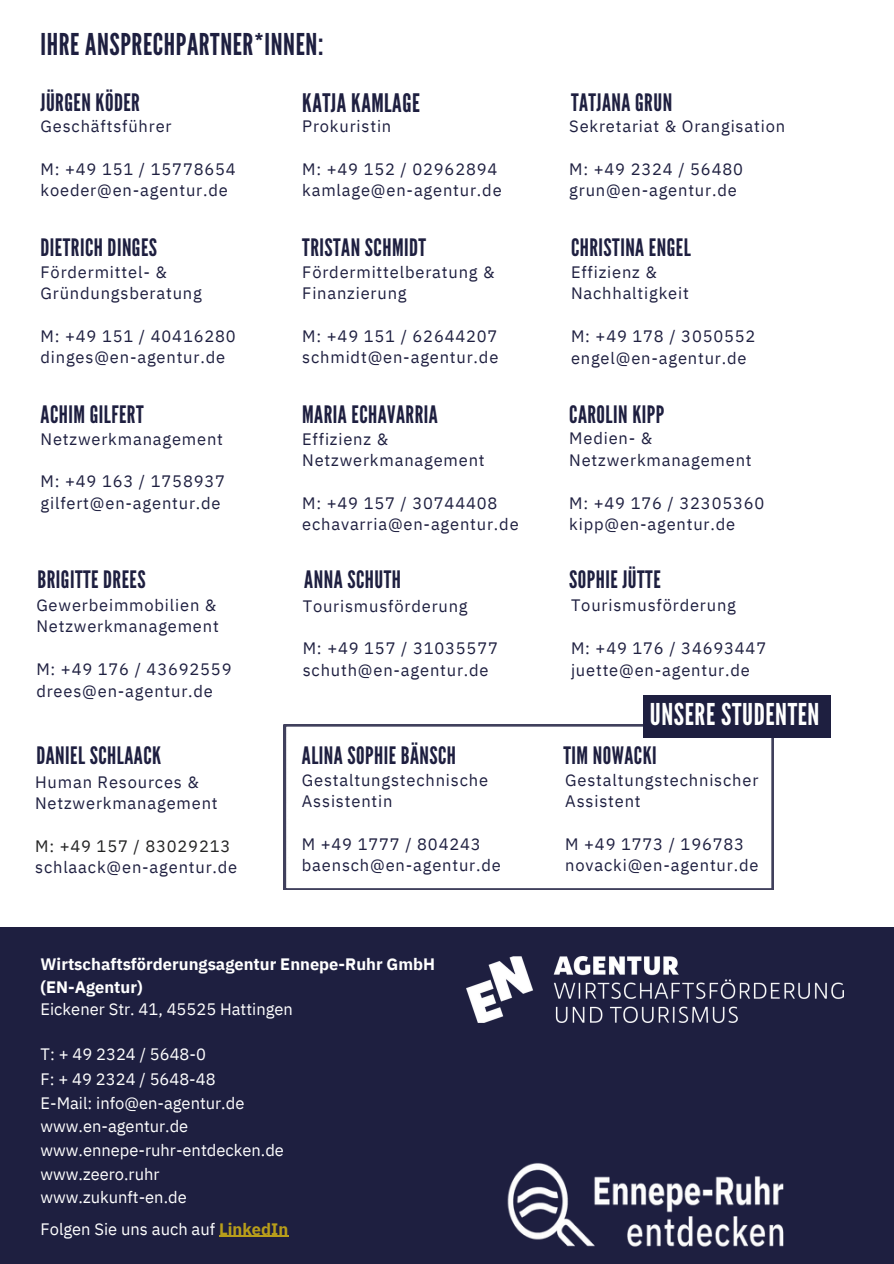
<style>
.page{position:relative;width:894px;height:1264px;background:#fff}
.page>*{position:absolute;margin:0;border:0;box-sizing:border-box;transform-origin:0 0}
.t1{font:30px "League Gothic";letter-spacing:.02em;color:#1e1f40}
.t2{font:30px "League Gothic";letter-spacing:.02em;color:#fff}
.t3{font:25.5px "League Gothic";letter-spacing:.02em;color:#1e1f40}
.t4{font:24px "League Gothic";letter-spacing:.02em;color:#1e1f40}
.t5{font:16.5px/21.3px "IBM Plex Sans";letter-spacing:.05em;color:#1e1f40}
.t6{font:16.5px/24.8px "IBM Plex Sans";color:#fff}
.t7{font:700 16.5px "IBM Plex Sans";color:#fff}
.t8{font:16.5px "IBM Plex Sans";letter-spacing:.05em;color:#222}
.s1{font-weight:700;color:#b89e1a}
</style>
<div class="page">
<div style="left:0;top:927px;width:893px;height:336px;background:#1e1f40"></div>
<hr style="left:219px;top:1235px;width:69px;height:1px;background:#b89e1a">
<img style="left:466px;top:956px;width:377px;height:66px">
<svg style="left:284px;top:724px;width:489px;height:165px"></svg>
<div style="left:643px;top:695px;width:187px;height:43px;background:#1e1f40"></div>
<img style="left:507px;top:1163px;width:277px;height:83px">
<h1 class="t1" style="left:41px;top:27px;width:284px">IHRE ANSPRECHPARTNER*INNEN:</h1>
<h3 class="t4" style="left:41px;top:88px;width:101px">JÜRGEN KÖDER</h3>
<p class="t5" style="left:41px;top:115px;width:132px">Geschäftsführer</p>
<p class="t5" style="left:41px;top:158px;width:197px">M: +49 151 / 15778654</p>
<h2 class="t5" style="left:41px;top:179px;width:189px">koeder@en-agentur.de</h2>
<p class="t3" style="left:302px;top:88px;width:119px">KATJA KAMLAGE</p>
<p class="t5" style="left:302px;top:115px;width:91px">Prokuristin</p>
<p class="t5" style="left:302px;top:158px;width:197px">M: +49 152 / 02962894</p>
<p class="t5" style="left:302px;top:179px;width:201px">kamlage@en-agentur.de</p>
<p class="t4" style="left:41px;top:233px;width:118px">DIETRICH DINGES</p>
<h2 class="t5" style="left:41px;top:261px;width:163px">Fördermittel- &amp;<br>Gründungsberatung</h2>
<p class="t5" style="left:41px;top:325px;width:197px">M: +49 151 / 40416280</p>
<p class="t5" style="left:41px;top:346px;width:186px">dinges@en-agentur.de</p>
<h2 class="t4" style="left:41px;top:400px;width:105px">ACHIM GILFERT</h2>
<p class="t5" style="left:41px;top:428px;width:184px">Netzwerkmanagement</p>
<p class="t5" style="left:41px;top:470px;width:186px">M: +49 163 / 1758937</p>
<p class="t5" style="left:41px;top:492px;width:181px">gilfert@en-agentur.de</p>
<p class="t4" style="left:38px;top:565px;width:110px">BRIGITTE DREES</p>
<h2 class="t5" style="left:36px;top:594px;width:181px">Gewerbeimmobilien &amp;</h2>
<p class="t5" style="left:36px;top:615px;width:184px">Netzwerkmanagement</p>
<p class="t5" style="left:36px;top:658px;width:197px">M: +49 176 / 43692559</p>
<p class="t5" style="left:36px;top:679px;width:178px">drees@en-agentur.de</p>
<p class="t4" style="left:36px;top:742px;width:126px">DANIEL SCHLAACK</p>
<p class="t5" style="left:35px;top:771px;width:165px">Human Resources &amp;</p>
<p class="t5" style="left:35px;top:792px;width:184px">Netzwerkmanagement</p>
<p class="t8" style="left:35px;top:835px;width:197px">M: +49 157 / 83029213</p>
<p class="t5" style="left:35px;top:856px;width:204px">schlaack@en-agentur.de</p>
<p class="t4" style="left:302px;top:234px;width:125px">TRISTAN SCHMIDT</p>
<p class="t5" style="left:302px;top:261px;width:194px">Fördermittelberatung &amp;</p>
<p class="t5" style="left:302px;top:282px;width:106px">Finanzierung</p>
<p class="t5" style="left:302px;top:325px;width:197px">M: +49 151 / 62644207</p>
<p class="t5" style="left:302px;top:346px;width:197px">schmidt@en-agentur.de</p>
<p class="t4" style="left:302px;top:400px;width:137px">MARIA ECHAVARRIA</p>
<h3 class="t5" style="left:302px;top:428px;width:184px">Effizienz &amp;<br>Netzwerkmanagement</h3>
<p class="t5" style="left:302px;top:492px;width:197px">M: +49 157 / 30744408</p>
<p class="t5" style="left:302px;top:513px;width:218px">echavarria@en-agentur.de</p>
<p class="t4" style="left:304px;top:565px;width:98px">ANNA SCHUTH</p>
<h2 class="t5" style="left:303px;top:594px;width:166px">Tourismusförderung</h2>
<p class="t5" style="left:303px;top:637px;width:197px">M: +49 157 / 31035577</p>
<p class="t5" style="left:303px;top:659px;width:187px">schuth@en-agentur.de</p>
<p class="t4" style="left:302px;top:742px;width:156px">ALINA SOPHIE BÄNSCH</p>
<h1 class="t5" style="left:302px;top:769px;width:188px">Gestaltungstechnische</h1>
<p class="t5" style="left:302px;top:790px;width:92px">Assistentin</p>
<h2 class="t5" style="left:302px;top:833px;width:180px">M +49 1777 / 804243</h2>
<h2 class="t5" style="left:302px;top:854px;width:200px">baensch@en-agentur.de</h2>
<p class="t7" style="left:41px;top:953px;width:396px">Wirtschaftsförderungsagentur Ennepe-Ruhr GmbH</p>
<p class="t7" style="left:41px;top:975px;width:104px">(EN-Agentur)</p>
<p class="t6" style="left:41px;top:996px;width:254px">Eickener Str. 41, 45525 Hattingen</p>
<h2 class="t6" style="left:41px;top:1041px;width:176px">T: + 49 2324 / 5648-0<br>F: + 49 2324 / 5648-48</h2>
<p class="t6" style="left:41px;top:1090px;width:205px">E-Mail: info@en-agentur.de</p>
<p class="t6" style="left:41px;top:1113px;width:149px">www.en-agentur.de</p>
<p class="t6" style="left:41px;top:1137px;width:245px">www.ennepe-ruhr-entdecken.de</p>
<h2 class="t6" style="left:41px;top:1160px;width:120px">www.zeero.ruhr</h2>
<p class="t6" style="left:41px;top:1184px;width:148px">www.zukunft-en.de</p>
<p class="t6" style="left:41px;top:1216px;width:249px">Folgen Sie uns auch auf <span class="s1">LinkedIn</span></p>
<h2 class="t4" style="left:571px;top:88px;width:103px">TATJANA GRUN</h2>
<p class="t5" style="left:569px;top:115px;width:217px">Sekretariat &amp; Orangisation</p>
<p class="t5" style="left:569px;top:158px;width:175px">M: +49 2324 / 56480</p>
<p class="t5" style="left:569px;top:179px;width:169px">grun@en-agentur.de</p>
<p class="t4" style="left:571px;top:234px;width:121px">CHRISTINA ENGEL</p>
<h2 class="t5" style="left:571px;top:261px;width:87px">Effizienz &amp;</h2>
<p class="t5" style="left:571px;top:283px;width:119px">Nachhaltigkeit</p>
<p class="t5" style="left:571px;top:325px;width:186px">M: +49 178 / 3050552</p>
<p class="t5" style="left:571px;top:347px;width:177px">engel@en-agentur.de</p>
<p class="t4" style="left:569px;top:400px;width:96px">CAROLIN KIPP</p>
<h2 class="t5" style="left:569px;top:427px;width:184px">Medien- &amp;<br>Netzwerkmanagement</h2>
<p class="t5" style="left:569px;top:492px;width:197px">M: +49 176 / 32305360</p>
<p class="t5" style="left:569px;top:513px;width:167px">kipp@en-agentur.de</p>
<p class="t4" style="left:569px;top:565px;width:93px">SOPHIE JÜTTE</p>
<h2 class="t5" style="left:571px;top:594px;width:166px">Tourismusförderung</h2>
<p class="t5" style="left:571px;top:637px;width:197px">M: +49 176 / 34693447</p>
<p class="t5" style="left:571px;top:658px;width:180px">juette@en-agentur.de</p>
<p class="t2" style="left:649px;top:697px;width:171px">UNSERE STUDENTEN</p>
<p class="t4" style="left:563px;top:742px;width:95px">TIM NOWACKI</p>
<p class="t5" style="left:565px;top:769px;width:194px">Gestaltungstechnischer</p>
<p class="t5" style="left:565px;top:790px;width:77px">Assistent</p>
<p class="t5" style="left:565px;top:833px;width:180px">M +49 1773 / 196783</p>
<p class="t5" style="left:565px;top:854px;width:195px">novacki@en-agentur.de</p>
</div>
